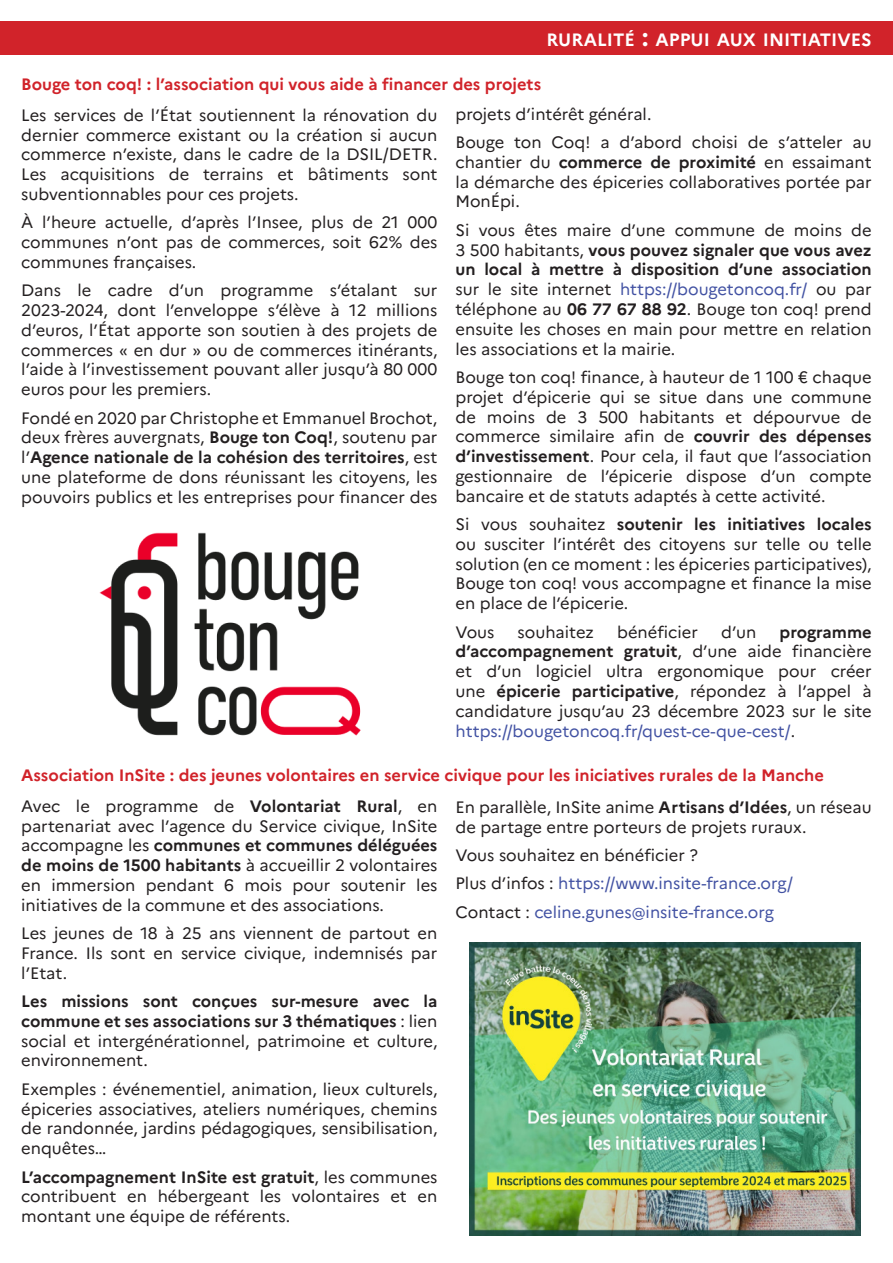
<style>
.page{position:relative;width:893px;height:1263px;background:#fff}
.page>*{position:absolute;margin:0;border:0;box-sizing:border-box;transform-origin:0 0}
.t1{font:700 17.85px "Marianne";color:#fff}
.t2{font:16.5px/19.8px "Marianne";color:#231f20;text-align:justify}
.t3{font:700 16.5px "Marianne";color:#d1232a}
.t4{font:700 16.5px/19.8px "Marianne";color:#231f20;text-align:justify}
.t5{font:16.5px "Marianne";color:#4252a3}
.s1{font-size:25.5px}
.s2{font-weight:700}
.s3{color:#4252a3}
.s4{font-weight:400}
.s5{color:#231f20}
</style>
<div class="page">
<div style="left:0;top:21px;width:893px;height:33px;background:#d1232a"></div>
<img style="left:99px;top:532px;width:262px;height:204px">
<img style="left:470px;top:942px;width:391px;height:293px">
<p class="t1" style="left:547px;top:28px;width:327px">RURALITÉ <span class="s1">:</span> APPUI AUX INITIATIVES</p>
<p class="t3" style="left:21px;top:74px;width:521px">Bouge ton coq! : l’association qui vous aide à financer des projets</p>
<p class="t2" style="left:21px;top:105px;width:418px">Les services de l’État soutiennent la rénovation du dernier commerce existant ou la création si aucun commerce n’existe, dans le cadre de la DSIL/DETR.<br>Les acquisitions de terrains et bâtiments sont subventionnables pour ces projets.</p>
<p class="t2" style="left:21px;top:212px;width:418px">À l’heure actuelle, d’après l’Insee, plus de 21 000 communes n’ont pas de commerces, soit 62% des communes françaises.</p>
<p class="t2" style="left:21px;top:280px;width:418px">Dans le cadre d’un programme s’étalant sur 2023-2024, dont l’enveloppe s’élève à 12 millions d’euros, l’État apporte son soutien à des projets de commerces « en dur » ou de commerces itinérants, l’aide à l’investissement pouvant aller jusqu’à 80 000 euros pour les premiers.</p>
<p class="t2" style="left:21px;top:408px;width:418px">Fondé en 2020 par Christophe et Emmanuel Brochot, deux frères auvergnats, <span class="s2">Bouge ton Coq!</span>, soutenu par l’<span class="s2">Agence nationale de la cohésion des territoires</span>, est une plateforme de dons réunissant les citoyens, les pouvoirs publics et les entreprises pour financer des</p>
<p class="t2" style="left:455px;top:104px;width:197px">projets d’intérêt général.</p>
<p class="t2" style="left:455px;top:132px;width:418px">Bouge ton Coq! a d’abord choisi de s’atteler au chantier du <span class="s2">commerce de proximité</span> en essaimant la démarche des épiceries collaboratives portée par MonÉpi.</p>
<p class="t2" style="left:455px;top:220px;width:418px">Si vous êtes maire d’une commune de moins de 3 500 habitants, <span class="s2">vous pouvez signaler que vous avez un local à mettre à disposition d’une association </span>sur le site internet <span class="s3">https://bougetoncoq.fr/</span> ou par téléphone au <span class="s2">06 77 67 88 92</span>. Bouge ton coq! prend ensuite les choses en main pour mettre en relation les associations et la mairie.</p>
<p class="t2" style="left:455px;top:367px;width:418px">Bouge ton coq! finance, à hauteur de 1 100 € chaque projet d’épicerie qui se situe dans une commune de moins de 3 500 habitants et dépourvue de commerce similaire afin de <span class="s2">couvrir des dépenses d’investissement</span>. Pour cela, il faut que l’association gestionnaire de l’épicerie dispose d’un compte bancaire et de statuts adaptés à cette activité.</p>
<p class="t2" style="left:455px;top:514px;width:418px">Si vous souhaitez <span class="s2">soutenir les initiatives locales </span>ou susciter l’intérêt des citoyens sur telle ou telle solution (en ce moment : les épiceries participatives), Bouge ton coq! vous accompagne et finance la mise en place de l’épicerie.</p>
<p class="t2" style="left:455px;top:622px;width:41px">Vous</p>
<p class="t2" style="left:518px;top:622px;width:78px">souhaitez</p>
<p class="t2" style="left:617px;top:622px;width:83px">bénéficier</p>
<p class="t2" style="left:721px;top:622px;width:37px">d’un</p>
<p class="t2" style="left:455px;top:622px;width:418px;text-indent:324px"><span class="s2">programme d’accompagnement gratuit</span>, d’une aide financière et d’un logiciel ultra ergonomique pour créer une <span class="s2">épicerie participative</span>, répondez à l’appel à candidature jusqu’au 23 décembre 2023 sur le site <span class="s3">https://bougetoncoq.fr/quest-ce-que-cest/</span>.</p>
<p class="t3" style="left:21px;top:765px;width:804px">Association InSite : des jeunes volontaires en service civique pour les iniciatives rurales de la Manche</p>
<p class="t2" style="left:21px;top:796px;width:418px">Avec le programme de <span class="s2">Volontariat Rural</span>, en partenariat avec l’agence du Service civique, InSite accompagne les <span class="s2">communes et communes déléguées de moins de 1500 habitants</span> à accueillir 2 volontaires en immersion pendant 6 mois pour soutenir les initiatives de la commune et des associations.</p>
<p class="t2" style="left:21px;top:923px;width:418px">Les jeunes de 18 à 25 ans viennent de partout en France. Ils sont en service civique, indemnisés par l’Etat.</p>
<p class="t4" style="left:21px;top:991px;width:418px">Les missions sont conçues sur-mesure avec la commune et ses associations sur 3 thématiques <span class="s4">: lien social et intergénérationnel, patrimoine et culture, environnement.</span></p>
<p class="t2" style="left:21px;top:1079px;width:418px">Exemples : événementiel, animation, lieux culturels, épiceries associatives, ateliers numériques, chemins de randonnée, jardins pédagogiques, sensibilisation, enquêtes…</p>
<p class="t2" style="left:21px;top:1167px;width:418px"><span class="s2">L’accompagnement InSite est gratuit</span>, les communes contribuent en hébergeant les volontaires et en montant une équipe de référents.</p>
<p class="t2" style="left:455px;top:797px;width:418px">En parallèle, InSite anime <span class="s2">Artisans d’Idées</span>, un réseau de partage entre porteurs de projets ruraux.</p>
<p class="t2" style="left:455px;top:845px;width:244px">Vous souhaitez en bénéficier ?</p>
<p class="t5" style="left:455px;top:873px;width:339px"><span class="s5">Plus d’infos :</span> https://www.insite-france.org/</p>
<p class="t5" style="left:455px;top:902px;width:320px"><span class="s5">Contact :</span> celine.gunes@insite-france.org</p>
</div>
